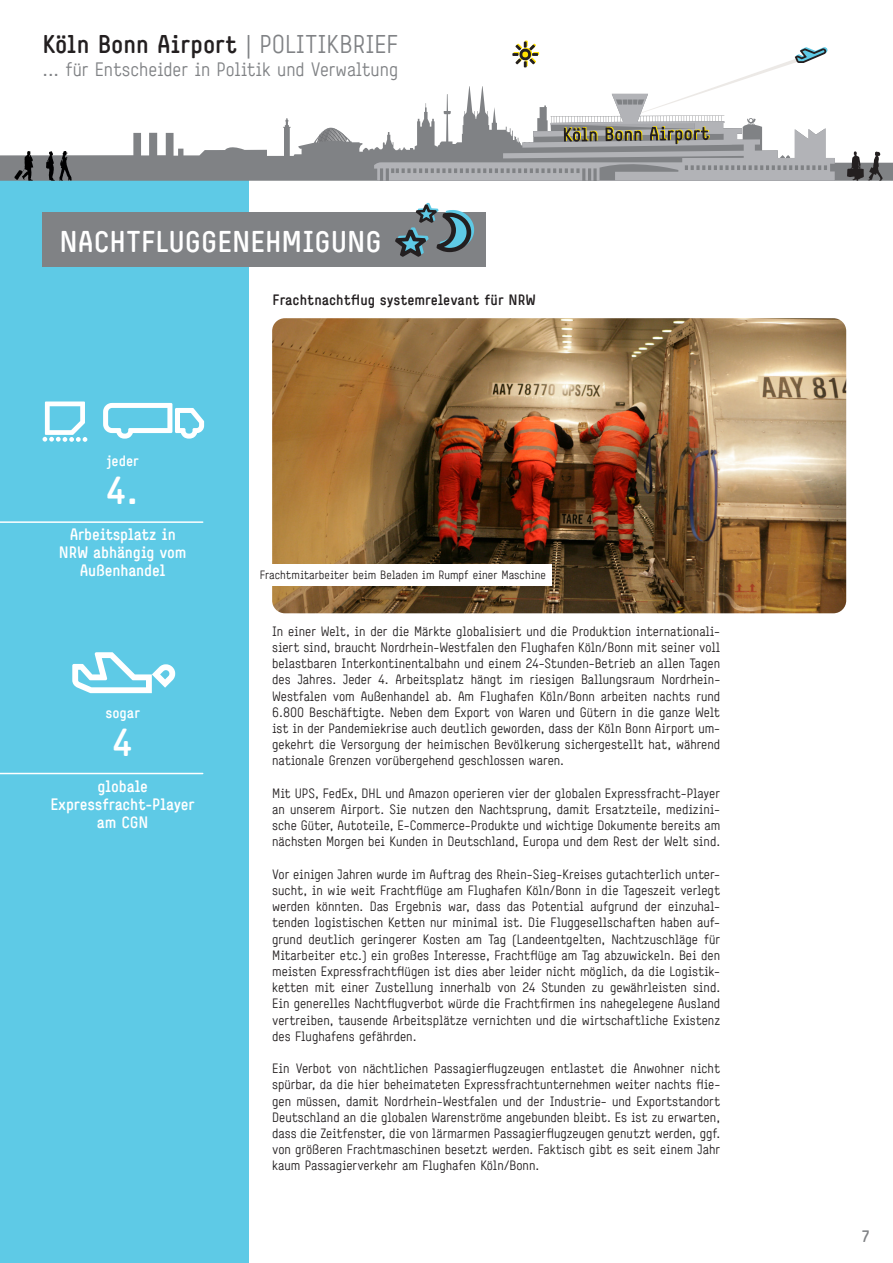
<style>
.page{position:relative;width:893px;height:1263px;background:#fff}
.page>*{position:absolute;margin:0;border:0;box-sizing:border-box;transform-origin:0 0}
.t1{font:50.25px "Simple Koeln Bonn Symbols";color:#fff}
.t2{font:700 39px "Simple Koeln Bonn";color:#fff}
.t3{font:700 30px "Simple Koeln Bonn";color:#fff}
.t4{font:700 25.65px "Simple Koeln Bonn";color:#231f20}
.t5{font:19.35px "Simple Koeln Bonn";color:#808285}
.t6{font:700 16.5px/18px "Simple Koeln Bonn";letter-spacing:-.01em;color:#fff;text-align:center}
.t7{font:700 16.5px "Simple Koeln Bonn";color:#808285}
.t8{font:700 15px "Simple Koeln Bonn";color:#231f20}
.t9{font:700 15px "Simple Koeln Bonn";color:#fff}
.t10{font:13.5px/16.2px "Simple Koeln Bonn";color:#231f20;text-align:justify}
.t11{font:12px "Simple Koeln Bonn";color:#231f20}
.s1{font-weight:400;color:#808285}
</style>
<div class="page">
<div style="left:0;top:170px;width:249px;height:1093px;background:#5ecae6"></div>
<svg style="left:0;top:118px;width:893px;height:63px"></svg>
<svg style="left:374px;top:41px;width:461px;height:140px"></svg>
<svg style="left:14px;top:151px;width:19px;height:30px"></svg>
<svg style="left:847px;top:151px;width:36px;height:30px"></svg>
<svg style="left:46px;top:151px;width:26px;height:30px"></svg>
<img style="left:272px;top:318px;width:574px;height:295px">
<div style="left:43px;top:213px;width:443px;height:54px;background:#808285"></div>
<svg style="left:395px;top:203px;width:79px;height:54px"></svg>
<div style="left:249px;top:564px;width:302px;height:21px;background:#fff"></div>
<hr style="left:0;top:521px;width:203px;height:2px;background:#fff">
<hr style="left:0;top:773px;width:203px;height:1px;background:#fff">
<svg style="left:72px;top:652px;width:103px;height:41px"></svg>
<svg style="left:43px;top:401px;width:44px;height:41px"></svg>
<h3 class="t4" style="left:43px;top:29px;width:357px">Köln Bonn Airport <span class="s1">| POLITIKBRIEF</span></h3>
<h3 class="t5" style="left:43px;top:58px;width:357px">... für Entscheider in Politik und Verwaltung</h3>
<h3 class="t3" style="left:60px;top:224px;width:324px">NACHTFLUGGENEHMIGUNG</h3>
<h1 class="t1" style="left:99px;top:402px;width:109px">●</h1>
<p class="t9" style="left:106px;top:452px;width:34px">jeder</p>
<h2 class="t2" style="left:107px;top:468px;width:33px">4.</h2>
<p class="t6" style="left:59px;top:525px;width:129px">Arbeitsplatz in<br>NRW abhängig vom<br>Außenhandel</p>
<p class="t9" style="left:105px;top:703px;width:36px">sogar</p>
<h2 class="t2" style="left:113px;top:720px;width:21px">4</h2>
<p class="t6" style="left:51px;top:777px;width:146px">globale<br>Expressfracht-Player am CGN</p>
<p class="t8" style="left:273px;top:291px;width:265px">Frachtnachtflug systemrelevant für NRW</p>
<p class="t11" style="left:260px;top:568px;width:288px">Frachtmitarbeiter beim Beladen im Rumpf einer Maschine</p>
<p class="t10" style="left:272px;top:623px;width:450px">In einer Welt, in der die Märkte globalisiert und die Produktion internationali&shy;siert sind, braucht Nordrhein-Westfalen den Flughafen Köln/Bonn mit seiner voll belastbaren Interkontinentalbahn und einem 24-Stunden-Betrieb an allen Tagen des Jahres. Jeder 4. Arbeitsplatz hängt im riesigen Ballungsraum Nordrhein-Westfalen vom Außenhandel ab. Am Flughafen Köln/Bonn arbeiten nachts rund 6.800 Beschäftigte. Neben dem Export von Waren und Gütern in die ganze Welt ist in der Pandemiekrise auch deutlich geworden, dass der Köln Bonn Airport um&shy;gekehrt die Versorgung der heimischen Bevölkerung sichergestellt hat, während nationale Grenzen vorübergehend geschlossen waren.</p>
<p class="t10" style="left:272px;top:785px;width:450px">Mit UPS, FedEx, DHL und Amazon operieren vier der globalen Expressfracht-Player an unserem Airport. Sie nutzen den Nachtsprung, damit Ersatzteile, medizini&shy;sche Güter, Autoteile, E-Commerce-Produkte und wichtige Dokumente bereits am nächsten Morgen bei Kunden in Deutschland, Europa und dem Rest der Welt sind.</p>
<p class="t10" style="left:272px;top:866px;width:450px">Vor einigen Jahren wurde im Auftrag des Rhein-Sieg-Kreises gutachterlich unter&shy;sucht, in wie weit Frachtflüge am Flughafen Köln/Bonn in die Tageszeit verlegt werden könnten. Das Ergebnis war, dass das Potential aufgrund der einzuhal&shy;tenden logistischen Ketten nur minimal ist. Die Fluggesellschaften haben auf&shy;grund deutlich geringerer Kosten am Tag (Landeentgelten, Nachtzuschläge für Mitarbeiter etc.) ein großes Interesse, Frachtflüge am Tag abzuwickeln. Bei den meisten Expressfrachtflügen ist dies aber leider nicht möglich, da die Logistik&shy;ketten mit einer Zustellung innerhalb von 24 Stunden zu gewährleisten sind.<br>Ein generelles Nachtflugverbot würde die Frachtfirmen ins nahegelegene Ausland vertreiben, tausende Arbeitsplätze vernichten und die wirtschaftliche Existenz des Flughafens gefährden.</p>
<p class="t10" style="left:272px;top:1060px;width:450px">Ein Verbot von nächtlichen Passagierflugzeugen entlastet die Anwohner nicht spürbar, da die hier beheimateten Expressfrachtunternehmen weiter nachts flie&shy;gen müssen, damit Nordrhein-Westfalen und der Industrie- und Exportstandort Deutschland an die globalen Warenströme angebunden bleibt. Es ist zu erwarten, dass die Zeitfenster, die von lärmarmen Passagierflugzeugen genutzt werden, ggf. von größeren Frachtmaschinen besetzt werden. Faktisch gibt es seit einem Jahr kaum Passagierverkehr am Flughafen Köln/Bonn.</p>
<p class="t7" style="left:862px;top:1227px;width:9px">7</p>
</div>
